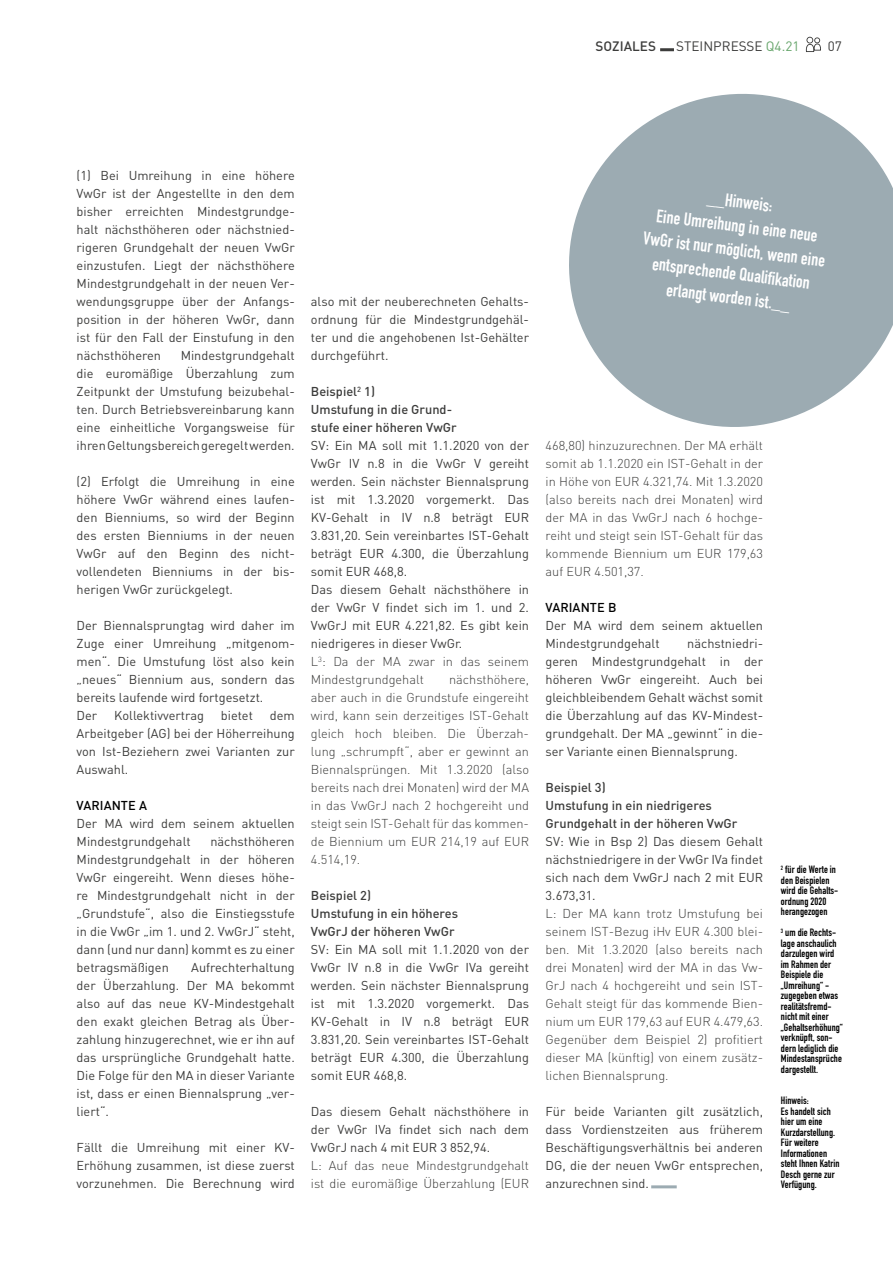
<style>
.page{position:relative;width:893px;height:1263px;background:#fff}
.page>*{position:absolute;margin:0;border:0;box-sizing:border-box;transform-origin:0 0}
.Bildtext{font:18px/24px "DIN Engschrift";color:#fff;text-align:center}
.t1{font:13.5px "DIN";color:#3c3c3b}
.t2{font:500 13.5px "DIN";color:#3c3c3b}
.Fließtext_NEU{font:12.75px/18px "DIN";color:#3c3c3b;text-align:justify}
.Fließtext_NEU-2{font:300 12.75px/18px "DIN";color:#3c3c3b;text-align:justify}
.Zwischenheadline{font:12.75px/18px "DIN";color:#3c3c3b}
.Fließtext_NEU-3{font:500 12.75px/18px "DIN";color:#3c3c3b}
.Zwischenheadline-2{font:500 12.75px "DIN";letter-spacing:.005em;color:#000}
.Bildtext-2{font:10.5px/10.5px "DIN Engschrift";letter-spacing:.005em;color:#000}
.s1{color:#66a56b}
</style>
<div class="page">
<hr style="left:660px;top:48px;width:14px;height:3px;background:#3c3c3b">
<hr style="left:651px;top:1185px;width:26px;height:3px;background:#9cabb2">
<svg style="left:806px;top:37px;width:15px;height:15px"></svg>
<svg style="left:569px;top:93px;width:324px;height:334px;fill:#9cabb2"></svg>
<p class="t2" style="left:596px;top:38px;width:62px">SOZIALES</p>
<p class="t1" style="left:676px;top:38px;width:125px">STEINPRESSE <span class="s1">Q4.21</span></p>
<p class="t1" style="left:828px;top:38px;width:16px">07</p>
<p class="Fließtext_NEU" style="left:77px;top:166px;width:220px">(1) Bei Umreihung in eine höhere VwGr ist der Angestellte in den dem bisher erreichten Mindestgrundge&shy;halt nächsthöheren oder nächstnied&shy;rigeren Grundgehalt der neuen VwGr einzustufen. Liegt der nächsthöhere Mindestgrundgehalt in der neuen Ver&shy;wendungsgruppe über der Anfangs&shy;position in der höheren VwGr, dann ist für den Fall der Einstufung in den nächsthöheren</p>
<p class="Fließtext_NEU" style="left:77px;top:346px;width:220px;text-indent:104px">Mindestgrundgehalt die euromäßige Überzahlung zum Zeitpunkt der Umstufung beizubehal&shy;ten. Durch Betriebsvereinbarung kann eine einheitliche Vorgangsweise für ihren Geltungsbereich geregelt werden.</p>
<p class="Fließtext_NEU" style="left:77px;top:472px;width:220px;text-align:left">(2) Erfolgt die Umreihung in eine höhere VwGr während eines laufen&shy;den Bienniums, so wird der Beginn des ersten Bienniums in der neuen<br>VwGr auf den Beginn des nicht&shy;vollendeten Bienniums in der bis&shy;herigen VwGr zurückgelegt.</p>
<p class="Fließtext_NEU" style="left:77px;top:616px;width:220px">Der Biennalsprungtag wird daher im Zuge einer Umreihung „mitgenom&shy;men“. Die Umstufung löst also kein „neues“ Biennium aus, sondern das bereits laufende wird fortgesetzt.</p>
<p class="Fließtext_NEU" style="left:77px;top:706px;width:22px">Der</p>
<p class="Fließtext_NEU" style="left:114px;top:706px;width:91px">Kollektivvertrag</p>
<p class="Fließtext_NEU" style="left:221px;top:706px;width:34px">bietet</p>
<p class="Fließtext_NEU" style="left:77px;top:706px;width:220px;text-indent:193px">dem Arbeitgeber (AG) bei der Höherreihung von Ist-Beziehern zwei Varianten zur Auswahl.</p>
<p class="Zwischenheadline-2" style="left:77px;top:797px;width:72px">VARIANTE A</p>
<p class="Fließtext_NEU" style="left:77px;top:814px;width:220px">Der MA wird dem seinem aktuellen<br>Mindestgrundgehalt</p>
<p class="Fließtext_NEU" style="left:77px;top:832px;width:220px;text-indent:134px">nächsthöheren Mindestgrundgehalt in der höheren VwGr eingereiht. Wenn dieses höhe&shy;re Mindestgrundgehalt nicht in der „Grundstufe“, also die Einstiegsstufe in die VwGr „im 1. und 2. VwGrJ“ steht, dann (und nur dann) kommt es zu einer betragsmäßigen</p>
<p class="Fließtext_NEU" style="left:77px;top:958px;width:220px;text-indent:115px">Aufrechterhaltung der Überzahlung. Der MA bekommt also auf das neue KV-Mindestgehalt den exakt gleichen Betrag als Über&shy;zahlung hinzugerechnet, wie er ihn auf das ursprüngliche Grundgehalt hatte.<br>Die Folge für den MA in dieser Variante ist, dass er einen Biennalsprung „ver&shy;liert“.</p>
<p class="Fließtext_NEU" style="left:77px;top:1138px;width:220px">Fällt die Umreihung mit einer KV-Erhöhung zusammen, ist diese zuerst vorzunehmen. Die Berechnung wird</p>
<p class="Fließtext_NEU" style="left:311px;top:292px;width:220px">also mit der neuberechneten Gehalts&shy;ordnung für die Mindestgrundgehäl&shy;ter und die angehobenen Ist-Gehälter durchgeführt.</p>
<p class="Fließtext_NEU-3" style="left:311px;top:382px;width:66px">Beispiel<sup>2</sup> 1)</p>
<p class="Fließtext_NEU-3" style="left:311px;top:400px;width:147px">Umstufung in die Grund&shy;stufe einer höheren VwGr</p>
<p class="Fließtext_NEU" style="left:311px;top:436px;width:220px">SV: Ein MA soll mit 1.1.2020 von der VwGr IV n.8 in die VwGr V gereiht werden. Sein nächster Biennalsprung ist mit 1.3.2020 vorgemerkt. Das KV-Gehalt in IV n.8 beträgt EUR 3.831,20. Sein vereinbartes IST-Gehalt beträgt EUR 4.300, die Überzahlung somit EUR 468,8.</p>
<p class="Fließtext_NEU" style="left:311px;top:580px;width:220px">Das diesem Gehalt nächsthöhere in der VwGr V findet sich im 1. und 2.<br>VwGrJ mit EUR 4.221,82. Es gibt kein niedrigeres in dieser VwGr.</p>
<p class="Fließtext_NEU-2" style="left:311px;top:652px;width:220px">L<sup>3</sup>: Da der MA zwar in das seinem<br>Mindestgrundgehalt</p>
<p class="Fließtext_NEU-2" style="left:311px;top:670px;width:220px;text-indent:138px">nächsthöhere, aber auch in die Grundstufe eingereiht wird, kann sein derzeitiges IST-Gehalt gleich hoch bleiben. Die Überzah&shy;lung „schrumpft“, aber er gewinnt an Biennalsprüngen. Mit 1.3.2020 (also bereits nach drei Monaten) wird der MA in das VwGrJ nach 2 hochgereiht und steigt sein IST-Gehalt für das kommen&shy;de Biennium um EUR 214,19 auf EUR 4.514,19.</p>
<p class="Fließtext_NEU-3" style="left:311px;top:886px;width:62px">Beispiel 2)</p>
<p class="Fließtext_NEU-3" style="left:311px;top:904px;width:149px">Umstufung in ein höheres<br>VwGrJ der höheren VwGr</p>
<p class="Fließtext_NEU" style="left:311px;top:940px;width:220px">SV: Ein MA soll mit 1.1.2020 von der VwGr IV n.8 in die VwGr IVa gereiht werden. Sein nächster Biennalsprung ist mit 1.3.2020 vorgemerkt. Das KV-Gehalt in IV n.8 beträgt EUR 3.831,20. Sein vereinbartes IST-Gehalt beträgt EUR 4.300, die Überzahlung somit EUR 468,8.</p>
<p class="Fließtext_NEU" style="left:311px;top:1102px;width:220px">Das diesem Gehalt nächsthöhere in der VwGr IVa findet sich nach dem VwGrJ nach 4 mit EUR 3 852,94.</p>
<p class="Fließtext_NEU-2" style="left:311px;top:1156px;width:220px">L: Auf das neue Mindestgrundgehalt ist die euromäßige Überzahlung (EUR</p>
<p class="Bildtext" style="left:651px;top:178px;width:185px;rotate:7deg">__Hinweis:<br>Eine Umreihung in eine neue<br>VwGr ist nur möglich, wenn eine entsprechende Qualifi kation erlangt worden ist.__</p>
<p class="Fließtext_NEU-2" style="left:546px;top:436px;width:219px">468,80) hinzuzurechnen. Der MA erhält somit ab 1.1.2020 ein IST-Gehalt in der in Höhe von EUR 4.321,74. Mit 1.3.2020 (also bereits nach drei Monaten) wird der MA in das VwGrJ nach 6 hochge&shy;reiht und steigt sein IST-Gehalt für das kommende Biennium um EUR 179,63 auf EUR 4.501,37.</p>
<p class="Zwischenheadline-2" style="left:546px;top:599px;width:72px">VARIANTE B</p>
<p class="Zwischenheadline" style="left:546px;top:616px;width:219px">Der MA wird dem seinem aktuellen<br>Mindestgrundgehalt</p>
<p class="Zwischenheadline" style="left:546px;top:634px;width:219px;text-align:justify;text-indent:142px">nächstniedri&shy;geren Mindestgrundgehalt in der höheren VwGr eingereiht. Auch bei gleichbleibendem Gehalt wächst somit die Überzahlung auf das KV-Mindest&shy;grundgehalt. Der MA „gewinnt“ in die&shy;ser Variante einen Biennalsprung.</p>
<p class="Fließtext_NEU-3" style="left:546px;top:778px;width:62px">Beispiel 3)</p>
<p class="Fließtext_NEU-3" style="left:546px;top:796px;width:193px">Umstufung in ein niedrigeres<br>Grundgehalt in der höheren VwGr</p>
<p class="Fließtext_NEU" style="left:546px;top:832px;width:219px">SV: Wie in Bsp 2) Das diesem Gehalt nächstniedrigere in der VwGr IVa findet sich nach dem VwGrJ nach 2 mit EUR 3.673,31.</p>
<p class="Fließtext_NEU-2" style="left:546px;top:904px;width:219px">L: Der MA kann trotz Umstufung bei seinem IST-Bezug iHv EUR 4.300 blei&shy;ben. Mit 1.3.2020 (also bereits nach drei Monaten) wird der MA in das Vw-GrJ nach 4 hochgereiht und sein IST-Gehalt steigt für das kommende Bien&shy;nium um EUR 179,63 auf EUR 4.479,63.<br>Gegenüber dem Beispiel 2) profitiert dieser MA (künftig) von einem zusätz&shy;lichen Biennalsprung.</p>
<p class="Fließtext_NEU" style="left:546px;top:1102px;width:219px">Für beide Varianten gilt zusätzlich, dass Vordienstzeiten aus früherem Beschäftigungsverhältnis bei anderen DG, die der neuen VwGr entsprechen, anzurechnen sind.</p>
<p class="Bildtext-2" style="left:781px;top:864px;width:59px"><sup>2</sup> für die Werte in den Beispielen wird die Gehalts&shy;ordnung 2020 herangezogen</p>
<p class="Bildtext-2" style="left:781px;top:927px;width:63px"><sup>3</sup> um die Rechts&shy;lage anschaulich darzulegen wird im Rahmen der<br>Beispiele die „Umreihung“ - zugegeben etwas realitätsfremd&shy;nicht mit einer „Gehaltserhöhung“ verknüpft, son&shy;dern lediglich die<br>Mindestansprüche dargestellt.</p>
<p class="Bildtext-2" style="left:781px;top:1095px;width:29px">Hinweis:</p>
<p class="Bildtext-2" style="left:781px;top:1106px;width:60px">Es handelt sich hier um eine<br>Kurzdarstellung.<br>Für weitere<br>Informationen steht Ihnen Katrin<br>Desch gerne zur<br>Verfügung.</p>
</div>
